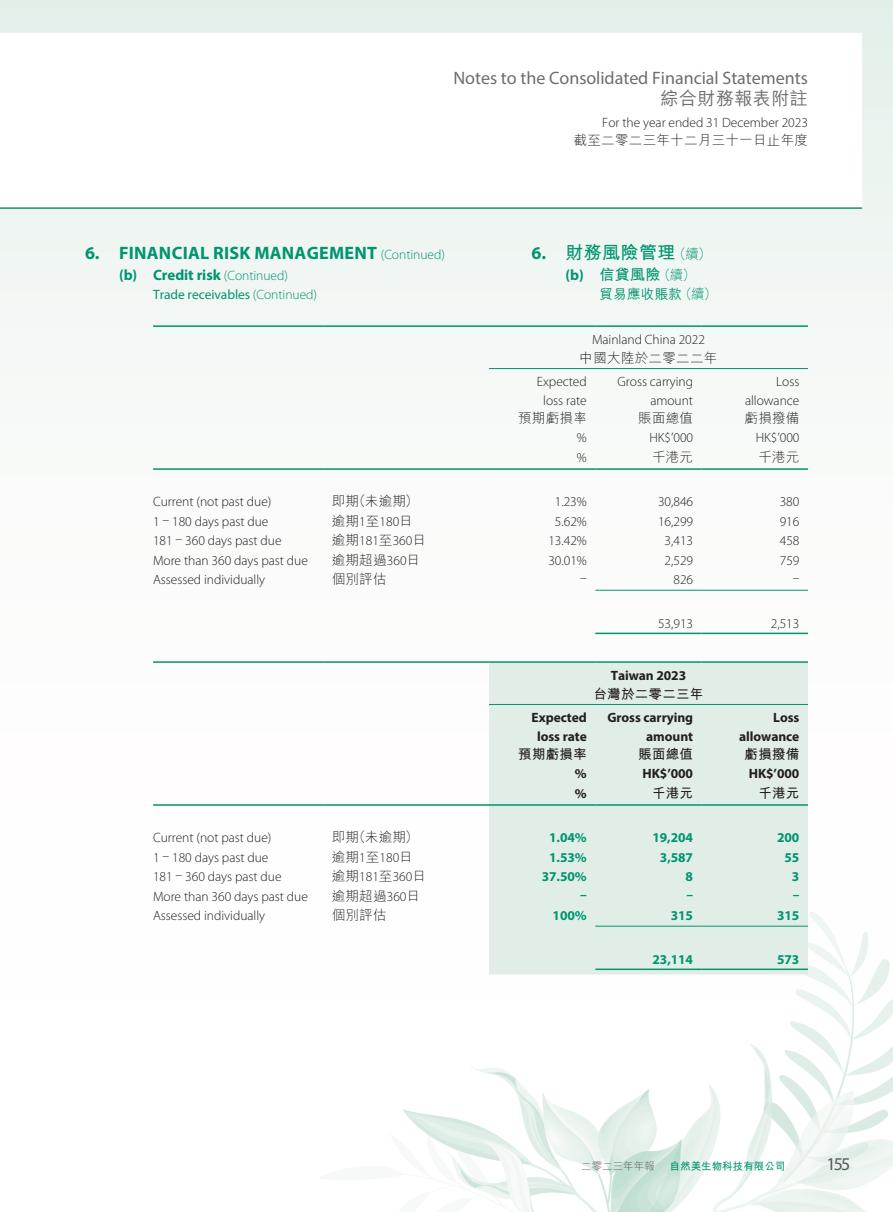
<style>
.page{position:relative;width:893px;height:1212px;background:#fff}
.page>*{position:absolute;margin:0;border:0;box-sizing:border-box;transform-origin:0 0}
.t1{font:18px "Myriad Pro";color:#6c6d70}
.t2{font:700 18px "Myriad Pro";letter-spacing:.015em;color:#00946f}
.t3{font:700 18px "M Hei HK";letter-spacing:.02em;color:#00946f}
.t4{font:500 18px "M Hei HK";letter-spacing:.025em;color:#6c6d70}
.t5{font:18px "Myriad Pro";color:#57585a}
.t6{font:700 15px "Myriad Pro";letter-spacing:-.005em;color:#00946f}
.t7{font:700 15px "M Hei HK";color:#00946f}
.t8{font:300 13.5px/18.8px "Myriad Pro";letter-spacing:-.005em;color:#231f20;text-align:right}
.t9{font:300 13.5px "M Hei HK";letter-spacing:.02em;color:#231f20}
.t10{font:700 13.5px/18.8px "Myriad Pro";letter-spacing:-.005em;color:#231f20;text-align:right}
.t11{font:700 13.5px "Myriad Pro";letter-spacing:-.005em;color:#00946f}
.t12{font:700 13.5px "M Hei HK";letter-spacing:.02em;color:#231f20}
.t13{font:13.5px "Myriad Pro";letter-spacing:-.005em;color:#00946f}
.t14{font:500 13.5px "M Hei HK";letter-spacing:.02em;color:#00946f}
.t15{font:700 10.5px "M Hei HK";letter-spacing:.005em;color:#00946f}
.t16{font:300 10.5px "M Hei HK";letter-spacing:.005em;color:#57585a}
.s1{font-weight:300;font-size:13.5px}
.s2{font-weight:300}
.s3{font-family:"Myriad Pro"}
.s4{font-family:"M Hei HK"}
</style>
<div class="page">
<img style="left:0;top:0;width:893px;height:1212px">
<hr style="left:153px;top:325px;width:170px;height:2px;background:#00946f">
<hr style="left:323px;top:325px;width:166px;height:2px;background:#00946f">
<hr style="left:489px;top:325px;width:106px;height:2px;background:#00946f">
<hr style="left:595px;top:325px;width:107px;height:2px;background:#00946f">
<hr style="left:702px;top:325px;width:106px;height:2px;background:#00946f">
<hr style="left:489px;top:368px;width:319px;height:1px;background:#00946f">
<hr style="left:153px;top:468px;width:170px;height:2px;background:#00946f">
<hr style="left:323px;top:468px;width:166px;height:2px;background:#00946f">
<hr style="left:489px;top:468px;width:106px;height:2px;background:#00946f">
<hr style="left:595px;top:468px;width:107px;height:2px;background:#00946f">
<hr style="left:702px;top:468px;width:106px;height:2px;background:#00946f">
<hr style="left:595px;top:590px;width:107px;height:1px;background:#00946f">
<hr style="left:702px;top:590px;width:106px;height:1px;background:#00946f">
<hr style="left:595px;top:633px;width:107px;height:1px;background:#00946f">
<hr style="left:702px;top:633px;width:106px;height:1px;background:#00946f">
<div style="left:489px;top:663px;width:319px;height:311px;background:#e1eee8"></div>
<hr style="left:153px;top:661px;width:170px;height:2px;background:#00946f">
<hr style="left:323px;top:661px;width:166px;height:2px;background:#00946f">
<hr style="left:489px;top:661px;width:106px;height:2px;background:#00946f">
<hr style="left:595px;top:661px;width:107px;height:2px;background:#00946f">
<hr style="left:702px;top:661px;width:106px;height:2px;background:#00946f">
<hr style="left:489px;top:704px;width:319px;height:1px;background:#00946f">
<hr style="left:153px;top:804px;width:170px;height:2px;background:#00946f">
<hr style="left:323px;top:804px;width:166px;height:2px;background:#00946f">
<hr style="left:489px;top:804px;width:106px;height:2px;background:#00946f">
<hr style="left:595px;top:804px;width:107px;height:2px;background:#00946f">
<hr style="left:702px;top:804px;width:106px;height:2px;background:#00946f">
<hr style="left:595px;top:926px;width:107px;height:1px;background:#00946f">
<hr style="left:702px;top:926px;width:106px;height:1px;background:#00946f">
<hr style="left:595px;top:968px;width:107px;height:2px;background:#00946f">
<hr style="left:702px;top:968px;width:106px;height:2px;background:#00946f">
<h1 class="t1" style="left:453px;top:66px;width:356px">Notes to the Consolidated Financial Statements</h1>
<h1 class="t4" style="left:661px;top:85px;width:149px">綜合財務報表附註</h1>
<h1 class="t2" style="left:85px;top:241px;width:361px">6. FINANCIAL RISK MANAGEMENT <span class="s1">(Continued)</span></h1>
<p class="t6" style="left:119px;top:265px;width:170px">(b) Credit risk <span class="s1">(Continued)</span></p>
<p class="t13" style="left:153px;top:286px;width:166px">Trade receivables <span class="s2">(Continued)</span></p>
<p class="t8" style="left:602px;top:113px;width:207px">For the year ended 31 December 2023</p>
<p class="t9" style="left:574px;top:133px;width:236px">截至二零二三年十二月三十一日止年度</p>
<h1 class="t3" style="left:531px;top:239px;width:181px"><span class="s3">6.</span> 財務風險管理<span class="s1">（續）</span></h1>
<p class="t7" style="left:566px;top:263px;width:132px"><span class="s3">(b)</span> 信貸風險<span class="s1">（續）</span></p>
<p class="t14" style="left:600px;top:284px;width:119px">貿易應收賬款<span class="s2">（續）</span></p>
<p class="t8" style="left:592px;top:330px;width:114px">Mainland China 2022</p>
<p class="t9" style="left:580px;top:351px;width:139px">中國大陸於二零二二年</p>
<p class="t8" style="left:537px;top:372px;width:51px;text-align:center">Expected loss rate</p>
<p class="t8" style="left:618px;top:372px;width:77px">Gross carrying amount</p>
<p class="t8" style="left:745px;top:372px;width:56px">Loss allowance</p>
<p class="t9" style="left:518px;top:412px;width:70px">預期虧損率</p>
<p class="t9" style="left:638px;top:412px;width:56px">賬面總值</p>
<p class="t9" style="left:745px;top:412px;width:56px">虧損撥備</p>
<p class="t8" style="left:577px;top:428px;width:11px">%</p>
<p class="t8" style="left:649px;top:428px;width:45px">HK$’000</p>
<p class="t8" style="left:756px;top:428px;width:45px">HK$’000</p>
<p class="t8" style="left:577px;top:448px;width:11px">%</p>
<p class="t9" style="left:652px;top:450px;width:43px">千港元</p>
<p class="t9" style="left:758px;top:450px;width:43px">千港元</p>
<p class="t8" style="left:153px;top:492px;width:120px">Current (not past due)</p>
<p class="t9" style="left:332px;top:494px;width:88px">即期（未逾期）</p>
<p class="t8" style="left:555px;top:492px;width:33px">1.23%</p>
<p class="t8" style="left:658px;top:492px;width:37px">30,846</p>
<p class="t8" style="left:780px;top:492px;width:21px">380</p>
<p class="t8" style="left:153px;top:512px;width:117px">1 – 180 days past due</p>
<p class="t9" style="left:332px;top:514px;width:83px">逾期<span class="s3">1</span>至<span class="s3">180</span>日</p>
<p class="t8" style="left:555px;top:512px;width:33px">5.62%</p>
<p class="t8" style="left:658px;top:512px;width:37px">16,299</p>
<p class="t8" style="left:780px;top:512px;width:21px">916</p>
<p class="t8" style="left:153px;top:531px;width:130px">181 – 360 days past due</p>
<p class="t8" style="left:332px;top:531px;width:96px"><span class="s4">逾期</span>181<span class="s4">至</span>360<span class="s4">日</span></p>
<p class="t8" style="left:548px;top:531px;width:40px">13.42%</p>
<p class="t8" style="left:665px;top:531px;width:30px">3,413</p>
<p class="t8" style="left:780px;top:531px;width:21px">458</p>
<p class="t8" style="left:153px;top:551px;width:156px">More than 360 days past due</p>
<p class="t9" style="left:332px;top:553px;width:90px">逾期超過<span class="s3">360</span>日</p>
<p class="t8" style="left:548px;top:551px;width:40px">30.01%</p>
<p class="t8" style="left:665px;top:551px;width:30px">2,529</p>
<p class="t8" style="left:780px;top:551px;width:21px">759</p>
<p class="t8" style="left:153px;top:570px;width:114px">Assessed individually</p>
<p class="t9" style="left:332px;top:572px;width:56px">個別評估</p>
<p class="t8" style="left:580px;top:568px;width:8px">–</p>
<p class="t8" style="left:673px;top:570px;width:21px">826</p>
<p class="t8" style="left:793px;top:568px;width:8px">–</p>
<p class="t8" style="left:658px;top:614px;width:37px">53,913</p>
<p class="t8" style="left:771px;top:614px;width:30px">2,513</p>
<p class="t10" style="left:611px;top:665px;width:77px">Taiwan 2023</p>
<p class="t12" style="left:593px;top:684px;width:111px">台灣於二零二三年</p>
<p class="t10" style="left:532px;top:707px;width:57px;text-align:center">Expected loss rate</p>
<p class="t10" style="left:607px;top:707px;width:87px">Gross carrying amount</p>
<p class="t10" style="left:739px;top:707px;width:62px">Loss allowance</p>
<p class="t12" style="left:518px;top:745px;width:70px">預期虧損率</p>
<p class="t12" style="left:638px;top:745px;width:56px">賬面總值</p>
<p class="t12" style="left:745px;top:745px;width:56px">虧損撥備</p>
<p class="t10" style="left:575px;top:764px;width:13px">%</p>
<p class="t10" style="left:642px;top:764px;width:52px">HK$’000</p>
<p class="t10" style="left:749px;top:764px;width:52px">HK$’000</p>
<p class="t10" style="left:575px;top:783px;width:13px">%</p>
<p class="t12" style="left:652px;top:783px;width:43px">千港元</p>
<p class="t12" style="left:758px;top:783px;width:43px">千港元</p>
<p class="t8" style="left:153px;top:828px;width:120px">Current (not past due)</p>
<p class="t9" style="left:332px;top:830px;width:88px">即期（未逾期）</p>
<p class="t11" style="left:549px;top:829px;width:39px">1.04%</p>
<p class="t11" style="left:652px;top:829px;width:42px">19,204</p>
<p class="t11" style="left:777px;top:829px;width:24px">200</p>
<p class="t8" style="left:153px;top:848px;width:117px">1 – 180 days past due</p>
<p class="t9" style="left:332px;top:850px;width:83px">逾期<span class="s3">1</span>至<span class="s3">180</span>日</p>
<p class="t11" style="left:549px;top:848px;width:39px">1.53%</p>
<p class="t11" style="left:660px;top:848px;width:35px">3,587</p>
<p class="t11" style="left:784px;top:848px;width:16px">55</p>
<p class="t8" style="left:153px;top:867px;width:130px">181 – 360 days past due</p>
<p class="t8" style="left:332px;top:867px;width:96px"><span class="s4">逾期</span>181<span class="s4">至</span>360<span class="s4">日</span></p>
<p class="t11" style="left:542px;top:868px;width:47px">37.50%</p>
<p class="t11" style="left:686px;top:868px;width:9px">8</p>
<p class="t11" style="left:792px;top:868px;width:9px">3</p>
<p class="t8" style="left:153px;top:887px;width:156px">More than 360 days past due</p>
<p class="t9" style="left:332px;top:889px;width:90px">逾期超過<span class="s3">360</span>日</p>
<p class="t11" style="left:580px;top:885px;width:8px">–</p>
<p class="t11" style="left:686px;top:885px;width:8px">–</p>
<p class="t11" style="left:793px;top:885px;width:8px">–</p>
<p class="t8" style="left:153px;top:906px;width:114px">Assessed individually</p>
<p class="t9" style="left:332px;top:908px;width:56px">個別評估</p>
<p class="t11" style="left:553px;top:907px;width:36px">100%</p>
<p class="t11" style="left:671px;top:907px;width:24px">315</p>
<p class="t11" style="left:777px;top:907px;width:24px">315</p>
<p class="t11" style="left:652px;top:950px;width:42px">23,114</p>
<p class="t11" style="left:777px;top:950px;width:24px">573</p>
<p class="t16" style="left:581px;top:1160px;width:75px">二零二三年年報</p>
<p class="t15" style="left:670px;top:1158px;width:117px">自然美生物科技有限公司</p>
<h1 class="t5" style="left:826px;top:1153px;width:25px">155</h1>
</div>
